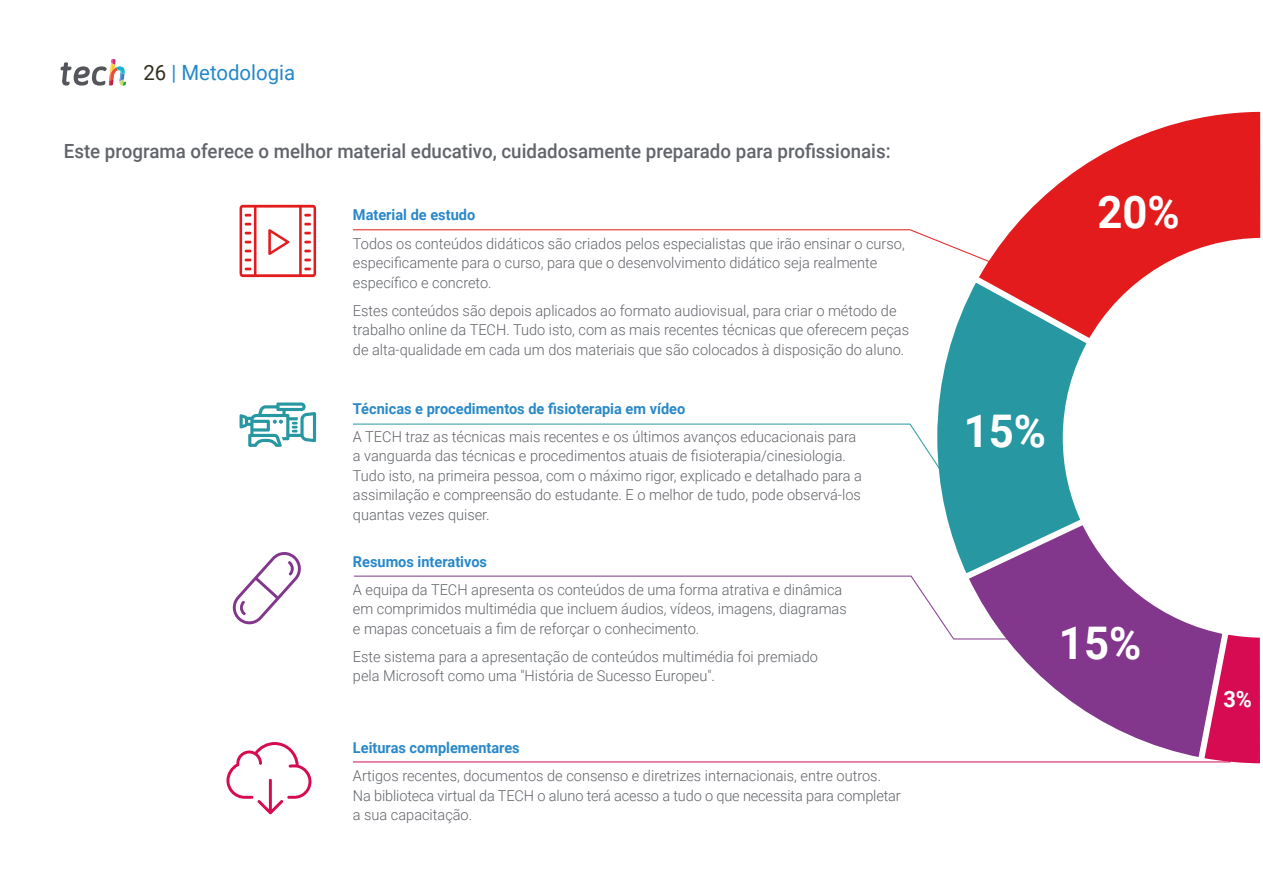
<style>
.page{position:relative;width:1263px;height:893px;background:#fff}
.page>*{position:absolute;margin:0;border:0;box-sizing:border-box;transform-origin:0 0}
.t1{font:700 45px "Roboto";color:#fff}
.t2{font:700 22.5px "Roboto";color:#fff}
.t3{font:21px "Roboto";color:#2488c9}
.t4{font:500 19.5px "Roboto";color:#61646a;scale:.96 1}
.t5{font:300 15px/19.5px "Roboto";color:#61646a}
.t6{font:700 15px "Roboto";color:#2988c9}
.s1{color:#312e20}
</style>
<div class="page">
<svg style="left:61px;top:59px;width:65px;height:27px"></svg>
<svg style="left:1012px;top:111px;width:249px;height:212px"></svg>
<svg style="left:937px;top:270px;width:162px;height:280px"></svg>
<svg style="left:957px;top:513px;width:237px;height:166px"></svg>
<svg style="left:1194px;top:625px;width:66px;height:139px;background:#cb3a79"></svg>
<svg style="left:353px;top:229px;width:678px;height:50px"></svg>
<svg style="left:353px;top:423px;width:668px;height:121px"></svg>
<svg style="left:354px;top:575px;width:831px;height:65px"></svg>
<svg style="left:353px;top:679px;width:881px;height:84px"></svg>
<svg style="left:240px;top:205px;width:76px;height:72px"></svg>
<svg style="left:226px;top:742px;width:85px;height:72px"></svg>
<svg style="left:233px;top:552px;width:68px;height:72px"></svg>
<svg style="left:240px;top:402px;width:76px;height:45px"></svg>
<h3 class="t3" style="left:144px;top:57px;width:153px"><span class="s1">26</span> | Metodologia</h3>
<h3 class="t4" style="left:64px;top:137px;width:863px">Este programa oferece o melhor material educativo, cuidadosamente preparado para profissionais:</h3>
<p class="t6" style="left:353px;top:205px;width:124px">Material de estudo</p>
<p class="t5" style="left:353px;top:233px;width:553px">Todos os conteúdos didáticos são criados pelos especialistas que irão ensinar o curso, especificamente para o curso, para que o desenvolvimento didático seja realmente específico e concreto.</p>
<p class="t5" style="left:353px;top:300px;width:558px">Estes conteúdos são depois aplicados ao formato audiovisual, para criar o método de trabalho online da TECH. Tudo isto, com as mais recentes técnicas que oferecem peças de alta-qualidade em cada um dos materiais que são colocados à disposição do aluno.</p>
<p class="t6" style="left:353px;top:398px;width:334px">Técnicas e procedimentos de fisioterapia em vídeo</p>
<p class="t5" style="left:353px;top:426px;width:510px">A TECH traz as técnicas mais recentes e os últimos avanços educacionais para a vanguarda das técnicas e procedimentos atuais de fisioterapia/cinesiologia.<br>Tudo isto, na primeira pessoa, com o máximo rigor, explicado e detalhado para a assimilação e compreensão do estudante. E o melhor de tudo, pode observá-los quantas vezes quiser.</p>
<p class="t6" style="left:353px;top:551px;width:136px">Resumos interativos</p>
<p class="t5" style="left:353px;top:579px;width:495px">A equipa da TECH apresenta os conteúdos de uma forma atrativa e dinâmica em comprimidos multimédia que incluem áudios, vídeos, imagens, diagramas e mapas concetuais a fim de reforçar o conhecimento.</p>
<p class="t5" style="left:353px;top:646px;width:466px">Este sistema para a apresentação de conteúdos multimédia foi premiado pela Microsoft como uma "História de Sucesso Europeu".</p>
<p class="t6" style="left:353px;top:737px;width:168px">Leituras complementares</p>
<p class="t5" style="left:353px;top:766px;width:549px">Artigos recentes, documentos de consenso e diretrizes internacionais, entre outros.<br>Na biblioteca virtual da TECH o aluno terá acesso a tudo o que necessita para completar a sua capacitação.</p>
<h1 class="t1" style="left:1097px;top:181px;width:84px">20%</h1>
<h1 class="t1" style="left:964px;top:400px;width:84px">15%</h1>
<h1 class="t1" style="left:1059px;top:611px;width:84px">15%</h1>
<h2 class="t2" style="left:1223px;top:683px;width:30px">3%</h2>
</div>
